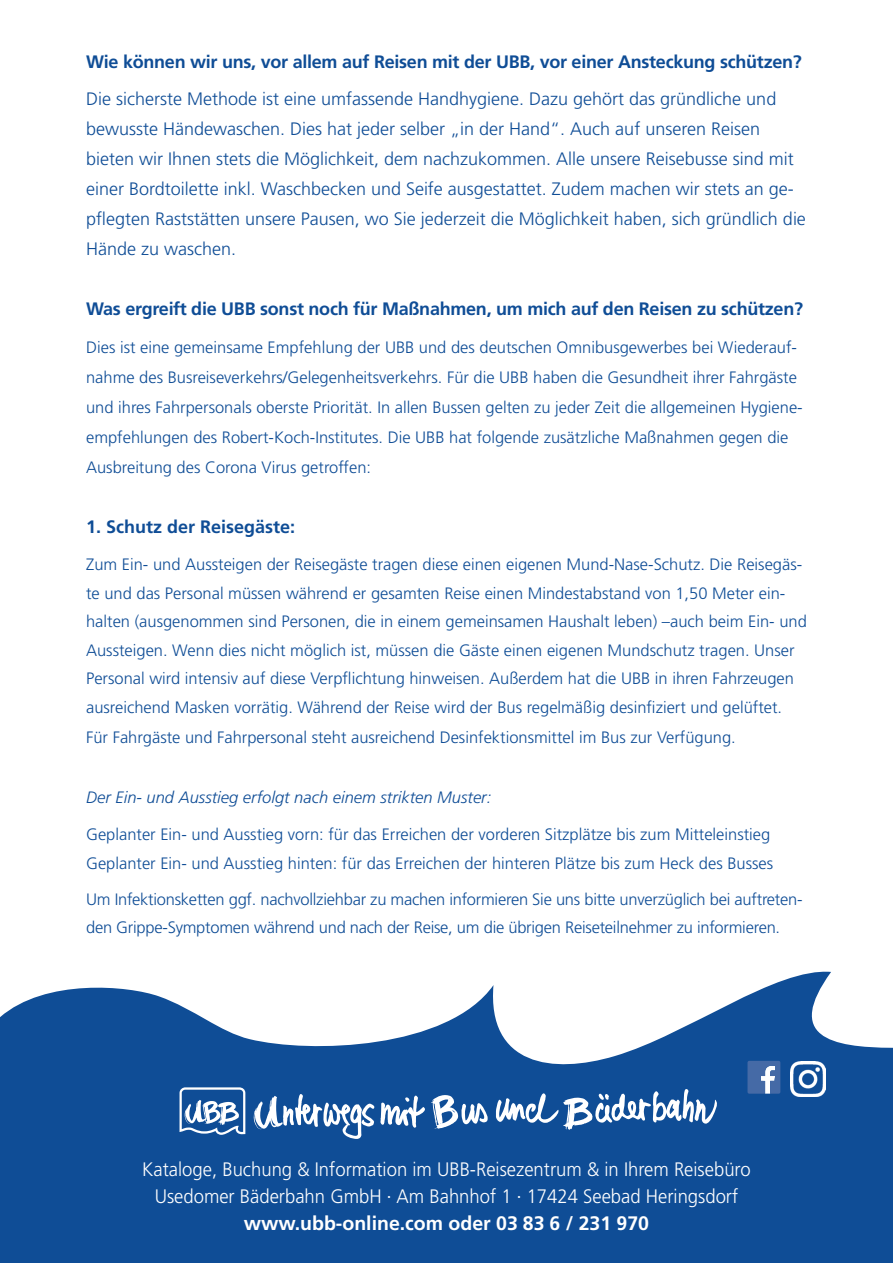
<style>
.page{position:relative;width:893px;height:1263px;background:#fff}
.page>*{position:absolute;margin:0;border:0;box-sizing:border-box;transform-origin:0 0}
.t1{font:300 19.5px "Frutiger LT Pro";color:#fff;scale:.95 1}
.t2{font:700 19.5px "Frutiger LT Com";color:#fff}
.t3{font:300 18px/30px "Frutiger LT Pro";color:#0f4d96}
.t4{font:700 18px "Frutiger LT Com";letter-spacing:-.015em;color:#0f4d96}
.t5{font:300 16.5px/28.5px "Frutiger LT Pro";color:#0f4d96}
.t6{font:italic 300 16.5px "Frutiger LT Pro";color:#0f4d96}
.s1{font-stretch:condensed}
</style>
<div class="page">
<svg style="left:0;top:971px;width:893px;height:292px;fill:#0f4d96"></svg>
<svg style="left:254px;top:1094px;width:171px;height:45px"></svg>
<svg style="left:431px;top:1089px;width:286px;height:41px"></svg>
<svg style="left:180px;top:1087px;width:65px;height:48px"></svg>
<svg style="left:747px;top:1061px;width:33px;height:33px"></svg>
<img style="left:790px;top:1061px;width:35px;height:35px">
<p class="t4" style="left:86px;top:51px;width:717px">Wie können wir uns, vor allem auf Reisen mit der UBB, vor einer Ansteckung schützen?</p>
<p class="t3" style="left:86px;top:84px;width:721px">Die sicherste Methode ist eine umfassende Handhygiene. Dazu gehört das gründliche und bewusste Händewaschen. Dies hat jeder selber „in der Hand“. Auch auf unseren Reisen bieten wir Ihnen stets die Möglichkeit, dem nachzukommen. Alle unsere Reisebusse sind mit einer Bordtoilette inkl. Waschbecken und Seife ausgestattet. Zudem machen wir stets an ge&shy;pflegten Raststätten unsere Pausen, wo Sie jederzeit die Möglichkeit haben, sich gründlich die Hände zu waschen.</p>
<p class="t4" style="left:86px;top:298px;width:718px">Was ergreift die UBB sonst noch für Maßnahmen, um mich auf den Reisen zu schützen?</p>
<p class="t5" style="left:86px;top:332px;width:718px;line-height:30px">Dies ist eine gemeinsame Empfehlung der UBB und des deutschen Omnibusgewerbes bei Wiederauf&shy;nahme des Busreiseverkehrs/Gelegenheitsverkehrs. Für die UBB haben die Gesundheit ihrer Fahrgäste und ihres Fahrpersonals oberste Priorität. In allen Bussen gelten zu jeder Zeit die allgemeinen Hygiene&shy;empfehlungen des Robert-Koch-Institutes. Die UBB hat folgende zusätzliche Maßnahmen gegen die Ausbreitung des Corona Virus getroffen:</p>
<p class="t4" style="left:86px;top:516px;width:211px">1. Schutz der Reisegäste:</p>
<p class="t5" style="left:86px;top:550px;width:722px">Zum Ein- und Aussteigen der Reisegäste tragen diese einen eigenen Mund-Nase-Schutz. Die Reisegäs&shy;te und das Personal müssen während er gesamten Reise einen Mindestabstand von 1,50 Meter ein&shy;halten (ausgenommen sind Personen, die in einem gemeinsamen Haushalt leben) –auch beim Ein- und Aussteigen. Wenn dies nicht möglich ist, müssen die Gäste einen eigenen Mundschutz tragen. Unser Personal wird intensiv auf diese Verpflichtung hinweisen. Außerdem hat die UBB in ihren Fahrzeugen ausreichend Masken vorrätig. Während der Reise wird der Bus regelmäßig desinfiziert und gelüftet.</p>
<p class="t5" style="left:86px;top:723px;width:651px">Für Fahrgäste und Fahrpersonal steht ausreichend Desinfektionsmittel im Bus zur Verfügung.</p>
<p class="t6" style="left:86px;top:787px;width:407px">Der Ein- und Ausstieg erfolgt nach einem strikten Muster:</p>
<p class="t5" style="left:86px;top:820px;width:686px">Geplanter Ein- und Ausstieg vorn: für das Erreichen der vorderen Sitzplätze bis zum Mitteleinstieg</p>
<p class="t5" style="left:86px;top:849px;width:689px">Geplanter Ein- und Ausstieg hinten: für das Erreichen der hinteren Plätze bis zum Heck des Busses</p>
<p class="t5" style="left:86px;top:885px;width:718px">Um Infektionsketten ggf. nachvollziehbar zu machen informieren Sie uns bitte unverzüglich bei auftreten&shy;den Grippe-Symptomen während und nach der Reise, um die übrigen Reiseteilnehmer zu informieren.</p>
<p class="t1" style="left:142px;top:1157px;width:642px">Kataloge, Buchung &amp; Information im UBB-Reisezentrum &amp; in Ihrem Reisebüro</p>
<p class="t1" style="left:155px;top:1184px;width:616px">Usedomer Bäderbahn GmbH <span class="s1">·</span> Am Bahnhof 1 <span class="s1">·</span> 17424 Seebad Heringsdorf</p>
<p class="t2" style="left:244px;top:1211px;width:407px">www.ubb-online.com oder 03 83 6 / 231 970</p>
</div>
